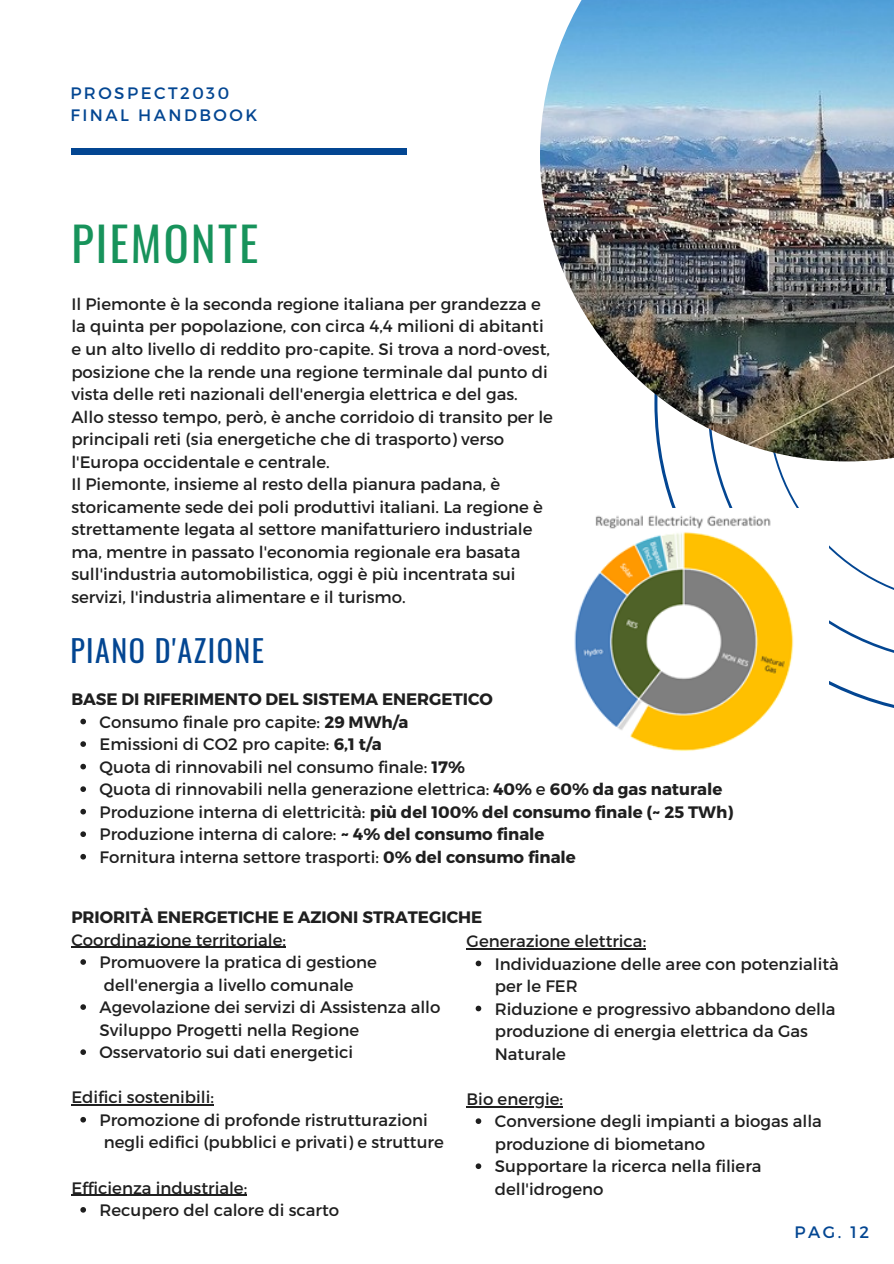
<style>
.page{position:relative;width:894px;height:1264px;background:#fff}
.page>*{position:absolute;margin:0;border:0;box-sizing:border-box;transform-origin:0 0}
.t1{font:46.35px "Oswald";letter-spacing:.05em;color:#17935b}
.t2{font:30px "Oswald";letter-spacing:.05em;color:#034692}
.t3{font:16.5px/22.5px "Montserrat";color:#1f1f1f}
.t4{font:700 16.5px "Montserrat";color:#1f1f1f}
.t5{font:16.5px/22.5px "Montserrat";letter-spacing:.15em;color:#034692}
.s1{font-weight:700}
</style>
<div class="page">
<svg style="left:659px;top:461px;width:234px;height:247px"></svg>
<img style="left:540px;top:0;width:353px;height:461px">
<div style="left:71px;top:149px;width:336px;height:5px;background:#034692"></div>
<img style="left:574px;top:509px;width:254px;height:242px">
<svg style="left:80px;top:718px;width:6px;height:6px"></svg>
<svg style="left:80px;top:741px;width:6px;height:6px"></svg>
<svg style="left:80px;top:763px;width:6px;height:6px"></svg>
<svg style="left:80px;top:786px;width:6px;height:6px"></svg>
<svg style="left:80px;top:808px;width:6px;height:6px"></svg>
<svg style="left:80px;top:831px;width:6px;height:6px"></svg>
<svg style="left:80px;top:853px;width:6px;height:6px"></svg>
<svg style="left:80px;top:959px;width:6px;height:5px"></svg>
<svg style="left:80px;top:1004px;width:6px;height:5px"></svg>
<svg style="left:80px;top:1049px;width:6px;height:5px"></svg>
<svg style="left:80px;top:1116px;width:6px;height:6px"></svg>
<svg style="left:80px;top:1207px;width:6px;height:5px"></svg>
<hr style="left:71px;top:946px;width:215px;height:1px;background:#1f1f1f">
<hr style="left:71px;top:1104px;width:143px;height:1px;background:#1f1f1f">
<hr style="left:71px;top:1194px;width:176px;height:1px;background:#1f1f1f">
<svg style="left:475px;top:960px;width:6px;height:6px"></svg>
<svg style="left:475px;top:1005px;width:6px;height:6px"></svg>
<svg style="left:475px;top:1118px;width:6px;height:5px"></svg>
<svg style="left:475px;top:1163px;width:6px;height:5px"></svg>
<hr style="left:466px;top:948px;width:180px;height:1px;background:#1f1f1f">
<hr style="left:466px;top:1105px;width:97px;height:2px;background:#1f1f1f">
<p class="t5" style="left:70px;top:81px;width:188px">PROSPECT2030<br>FINAL HANDBOOK</p>
<h1 class="t1" style="left:71px;top:208px;width:188px">PIEMONTE</h1>
<p class="t3" style="left:71px;top:292px;width:483px">Il Piemonte è la seconda regione italiana per grandezza e la quinta per popolazione, con circa 4,4 milioni di abitanti e un alto livello di reddito pro-capite. Si trova a nord-ovest, posizione che la rende una regione terminale dal punto di vista delle reti nazionali dell'energia elettrica e del gas.<br>Allo stesso tempo, però, è anche corridoio di transito per le principali reti (sia energetiche che di trasporto) verso l'Europa occidentale e centrale.<br>Il Piemonte, insieme al resto della pianura padana, è storicamente sede dei poli produttivi italiani. La regione è strettamente legata al settore manifatturiero industriale ma, mentre in passato l'economia regionale era basata sull'industria automobilistica, oggi è più incentrata sui servizi, l'industria alimentare e il turismo.</p>
<h2 class="t2" style="left:70px;top:627px;width:195px">PIANO D'AZIONE</h2>
<p class="t4" style="left:71px;top:688px;width:423px">BASE DI RIFERIMENTO DEL SISTEMA ENERGETICO</p>
<p class="t3" style="left:99px;top:709px;width:635px">Consumo finale pro capite: <span class="s1">29 MWh/a<br></span>Emissioni di CO2 pro capite: <span class="s1">6,1 t/a<br></span>Quota di rinnovabili nel consumo finale: <span class="s1">17%<br></span>Quota di rinnovabili nella generazione elettrica: <span class="s1">40%</span> e <span class="s1">60% da gas naturale </span>Produzione interna di elettricità: <span class="s1">più del 100% del consumo finale (~ 25 TWh)<br></span>Produzione interna di calore: <span class="s1">~ 4% del consumo finale<br></span>Fornitura interna settore trasporti: <span class="s1">0% del consumo finale</span></p>
<p class="t4" style="left:71px;top:906px;width:412px">PRIORITÀ ENERGETICHE E AZIONI STRATEGICHE</p>
<p class="t3" style="left:71px;top:927px;width:216px">Coordinazione territoriale:</p>
<p class="t3" style="left:466px;top:929px;width:181px">Generazione elettrica:</p>
<p class="t3" style="left:99px;top:950px;width:342px">Promuovere la pratica di gestione dell'energia a livello comunale Agevolazione dei servizi di Assistenza allo Sviluppo Progetti nella Regione Osservatorio sui dati energetici</p>
<p class="t3" style="left:71px;top:1085px;width:144px">Edifici sostenibili:</p>
<p class="t3" style="left:99px;top:1107px;width:345px">Promozione di profonde ristrutturazioni negli edifici (pubblici e privati) e strutture</p>
<p class="t3" style="left:71px;top:1175px;width:177px">Efficienza industriale:</p>
<p class="t3" style="left:99px;top:1197px;width:241px">Recupero del calore di scarto</p>
<p class="t3" style="left:494px;top:951px;width:345px">Individuazione delle aree con potenzialità per le FER<br>Riduzione e progressivo abbandono della produzione di energia elettrica da Gas<br>Naturale</p>
<p class="t3" style="left:466px;top:1086px;width:98px">Bio energie:</p>
<p class="t3" style="left:494px;top:1109px;width:328px">Conversione degli impianti a biogas alla produzione di biometano<br>Supportare la ricerca nella filiera dell'idrogeno</p>
<p class="t5" style="left:794px;top:1220px;width:76px">PAG. 12</p>
</div>
